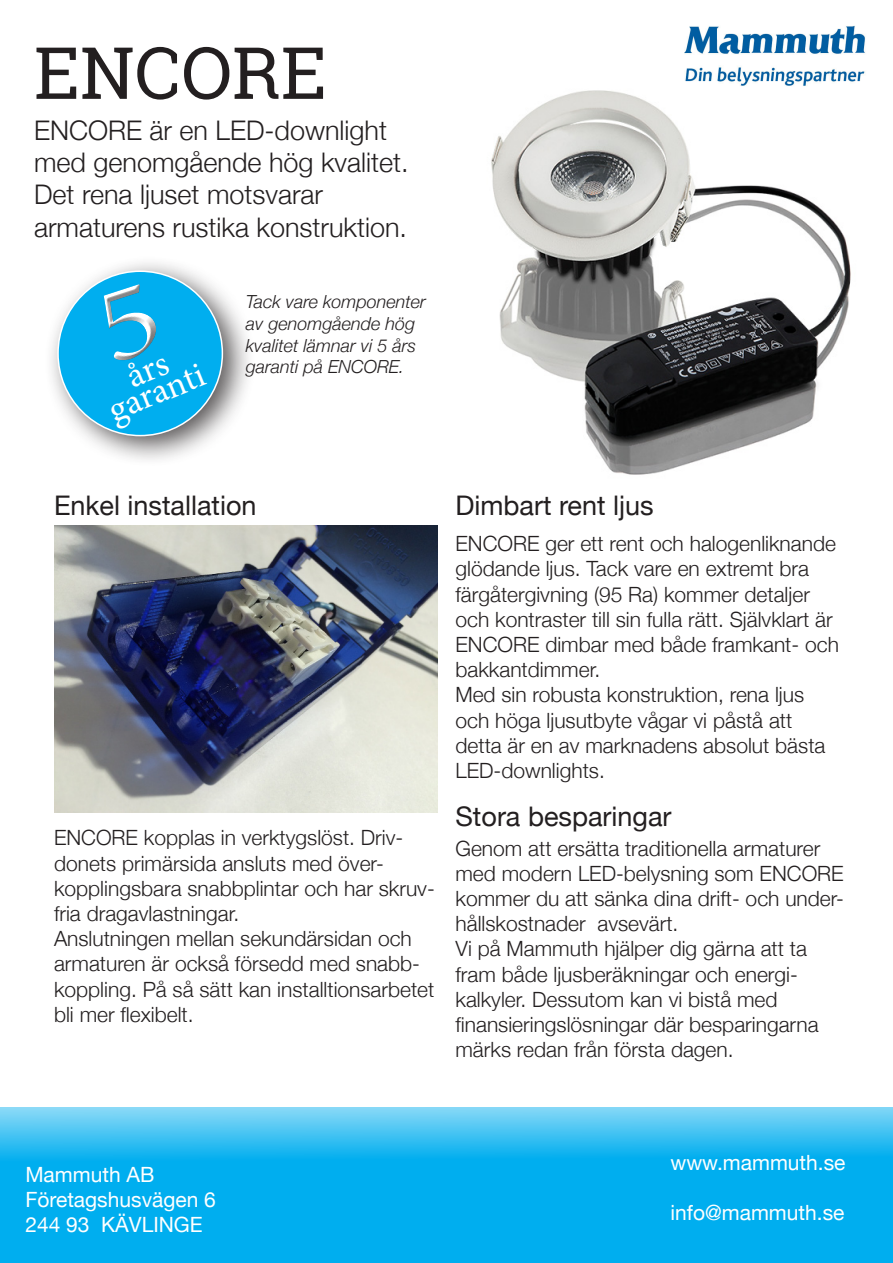
<style>
.page{position:relative;width:893px;height:1263px;background:#fff}
.page>*{position:absolute;margin:0;border:0;box-sizing:border-box;transform-origin:0 0}
.t1{font:72px "Roboto Slab";color:#231f20}
.t2{font:36px "Minion Pro";color:#fff}
.t3{font:300 27px/32.4px "Helvetica Neue";color:#231f20}
.t4{font:27px "Helvetica Neue";color:#231f20}
.t5{font:300 21px/25.2px "Helvetica Neue";color:#231f20}
.t6{font:21px "Helvetica Neue";color:#fff}
.t7{font:italic 300 18px/21.6px "Helvetica Neue";color:#231f20}
</style>
<div class="page">
<img style="left:491px;top:90px;width:360px;height:385px">
<svg style="left:0;top:1107px;width:893px;height:156px;background:#17b5f0"></svg>
<img style="left:685px;top:25px;width:180px;height:61px">
<div style="left:44px;top:255px;width:212px;height:213px;background:#231f20;opacity:.75"></div>
<div style="left:58px;top:271px;width:164px;height:165px;background:#00aeef;border-radius:50%"></div>
<img style="left:54px;top:525px;width:383px;height:288px">
<svg style="left:80px;top:268px;width:99px;height:93px"></svg>
<p class="t1" style="left:34px;top:23px;width:294px">ENCORE</p>
<p class="t3" style="left:34px;top:112px;width:376px">ENCORE är en LED-downlight med genomgående hög kvalitet.<br>Det rena ljuset motsvarar</p>
<p class="t3" style="left:34px;top:209px;width:375px">armaturens rustika konstruktion.</p>
<p class="t2" style="left:101px;top:388px;width:102px;rotate:-22deg">garanti</p>
<p class="t7" style="left:246px;top:290px;width:182px">Tack vare komponenter av genomgående hög kvalitet lämnar vi 5 års garanti på ENCORE.</p>
<p class="t4" style="left:54px;top:486px;width:204px">Enkel installation</p>
<p class="t5" style="left:54px;top:824px;width:351px">ENCORE kopplas in verktygslöst. Driv&shy;donets primärsida ansluts med över-</p>
<p class="t5" style="left:54px;top:874px;width:382px">kopplingsbara snabbplintar och har skruv&shy;fria dragavlastningar.</p>
<p class="t5" style="left:54px;top:924px;width:382px">Anslutningen mellan sekundärsidan och armaturen är också försedd med snabb&shy;koppling. På så sätt kan installtionsarbetet bli mer flexibelt.</p>
<p class="t4" style="left:455px;top:486px;width:200px">Dimbart rent ljus</p>
<p class="t5" style="left:455px;top:529px;width:385px">ENCORE ger ett rent och halogenliknande glödande ljus. Tack vare en extremt bra färgåtergivning (95 Ra) kommer detaljer och kontraster till sin fulla rätt. Självklart är ENCORE dimbar med både framkant- och bakkantdimmer.</p>
<p class="t5" style="left:455px;top:681px;width:371px">Med sin robusta konstruktion, rena ljus och höga ljusutbyte vågar vi påstå att detta är en av marknadens absolut bästa LED-downlights.</p>
<p class="t4" style="left:455px;top:797px;width:218px">Stora besparingar</p>
<p class="t5" style="left:455px;top:834px;width:390px">Genom att ersätta traditionella armaturer med modern LED-belysning som ENCORE kommer du att sänka dina drift- och under&shy;hållskostnader avsevärt.</p>
<p class="t5" style="left:455px;top:935px;width:353px">Vi på Mammuth hjälper dig gärna att ta fram både ljusberäkningar och energi&shy;kalkyler. Dessutom kan vi bistå med</p>
<p class="t5" style="left:455px;top:1010px;width:365px">finansieringslösningar där besparingarna märks redan från första dagen.</p>
<p class="t6" style="left:25px;top:1159px;width:131px">Mammuth AB</p>
<p class="t6" style="left:25px;top:1184px;width:192px">Företagshusvägen 6</p>
<p class="t6" style="left:25px;top:1209px;width:179px">244 93 KÄVLINGE</p>
<p class="t6" style="left:670px;top:1147px;width:177px">www.mammuth.se</p>
<p class="t6" style="left:670px;top:1197px;width:176px">info@mammuth.se</p>
</div>
